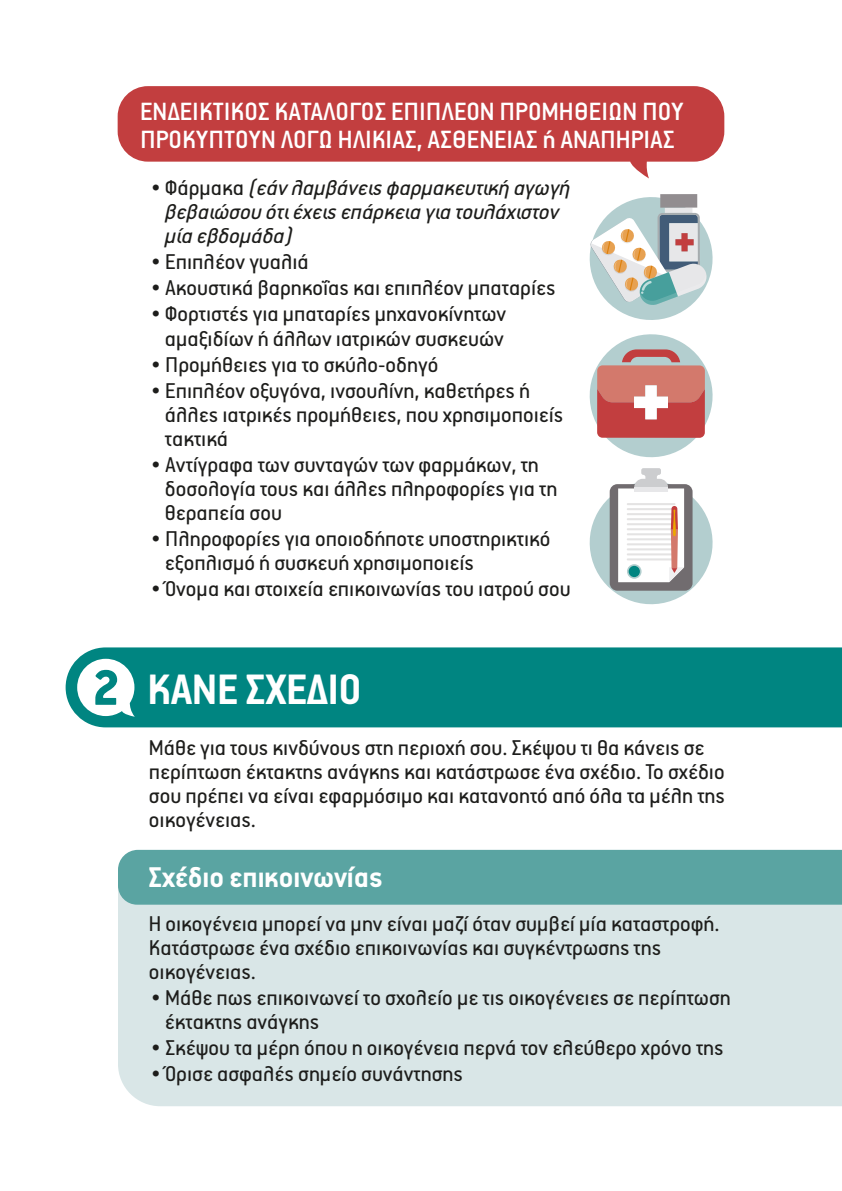
<style>
.page{position:relative;width:842px;height:1191px;background:#fff}
.page>*{position:absolute;margin:0;border:0;box-sizing:border-box;transform-origin:0 0}
.t1{font:900 55.8px "PF Premier Text";color:#008581}
.t2{font:700 47.8px "PF Premier Text";color:#fff}
.t3{font:700 32px "PF Premier Text";color:#fff}
.t4{font:500 28px/28px "PF Premier Text";color:#fff}
.t5{font:24px/24px "PF Premier Text";color:#1d1d1b}
.t6{font:italic 24px/24px "PF Premier Text";color:#1d1d1b}
.s1{font-style:normal}
</style>
<div class="page">
<svg style="left:118px;top:86px;width:606px;height:92px;fill:#c23e3f"></svg>
<div style="left:118px;top:904px;width:724px;height:202px;background:#d9e6e7"></div>
<div style="left:118px;top:850px;width:724px;height:54px;background:#5aa4a2"></div>
<div style="left:66px;top:647px;width:776px;height:80px;background:#008581"></div>
<svg style="left:77px;top:659px;width:58px;height:58px"></svg>
<svg style="left:589px;top:194px;width:124px;height:411px"></svg>
<p class="t4" style="left:140px;top:97px;width:545px">ΕΝ∆ΕΙΚΤΙΚΟΣ ΚΑΤΑΛΟΓΟΣ ΕΠΙΠΛΕΟΝ ΠΡΟΜΗΘΕΙΩΝ ΠΟΥ<br>ΠΡΟΚΥΠΤΟΥΝ ΛΟΓΩ ΗΛΙΚΙΑΣ, ΑΣΘΕΝΕΙΑΣ ή ΑΝΑΠΗΡΙΑΣ</p>
<p class="t6" style="left:165px;top:176px;width:407px;text-indent:-14px"><span class="s1">• Φάρµακα</span> (εάν λαµβάνεις φαρµακευτική αγωγή βεβαιώσου ότι έχεις επάρκεια για τουλάχιστον µία εβδοµάδα)</p>
<p class="t5" style="left:151px;top:250px;width:159px">• Επιπλέον γυαλιά</p>
<p class="t5" style="left:151px;top:276px;width:406px">• Ακουστικά βαρηκοΐας και επιπλέον µπαταρίες</p>
<p class="t5" style="left:151px;top:302px;width:357px;text-align:center">• Φορτιστές για µπαταρίες µηχανοκίνητων αµαξιδίων ή άλλων ιατρικών συσκευών</p>
<p class="t5" style="left:151px;top:352px;width:289px">• Προµήθειες για το σκύλο-οδηγό</p>
<p class="t5" style="left:165px;top:378px;width:400px;text-indent:-14px">• Επιπλέον οξυγόνα, ινσουλίνη, καθετήρες ή άλλες ιατρικές προµήθειες, που χρησιµοποιείς τακτικά</p>
<p class="t5" style="left:165px;top:452px;width:394px;text-indent:-14px">• Αντίγραφα των συνταγών των φαρµάκων, τη δοσολογία τους και άλλες πληροφορίες για τη θεραπεία σου</p>
<p class="t5" style="left:165px;top:526px;width:387px;text-indent:-14px">• Πληροφορίες για οποιοδήποτε υποστηρικτικό εξοπλισµό ή συσκευή χρησιµοποιείς</p>
<p class="t5" style="left:151px;top:576px;width:421px">• Όνοµα και στοιχεία επικοινωνίας του ιατρού σου</p>
<h1 class="t1" style="left:91px;top:659px;width:31px">2</h1>
<h2 class="t2" style="left:148px;top:665px;width:215px">ΚΑΝΕ ΣΧΕ∆ΙΟ</h2>
<p class="t5" style="left:149px;top:736px;width:577px">Μάθε για τους κινδύνους στη περιοχή σου. Σκέψου τι θα κάνεις σε περίπτωση έκτακτης ανάγκης και κατάστρωσε ένα σχέδιο. Το σχέδιο σου πρέπει να είναι εφαρµόσιµο και κατανοητό από όλα τα µέλη της οικογένειας.</p>
<h3 class="t3" style="left:149px;top:861px;width:235px">Σχέδιο επικοινωνίας</h3>
<p class="t5" style="left:149px;top:912px;width:572px">Η οικογένεια µπορεί να µην είναι µαζί όταν συµβεί µία καταστροφή.<br>Κατάστρωσε ένα σχέδιο επικοινωνίας και συγκέντρωσης της οικογένειας.</p>
<p class="t5" style="left:165px;top:986px;width:567px;text-indent:-14px">• Μάθε πως επικοινωνεί το σχολείο µε τις οικογένειες σε περίπτωση έκτακτης ανάγκης</p>
<p class="t5" style="left:151px;top:1036px;width:574px">• Σκέψου τα µέρη όπου η οικογένεια περνά τον ελεύθερο χρόνο της</p>
<p class="t5" style="left:151px;top:1062px;width:314px">• Όρισε ασφαλές σηµείο συνάντησης</p>
</div>
